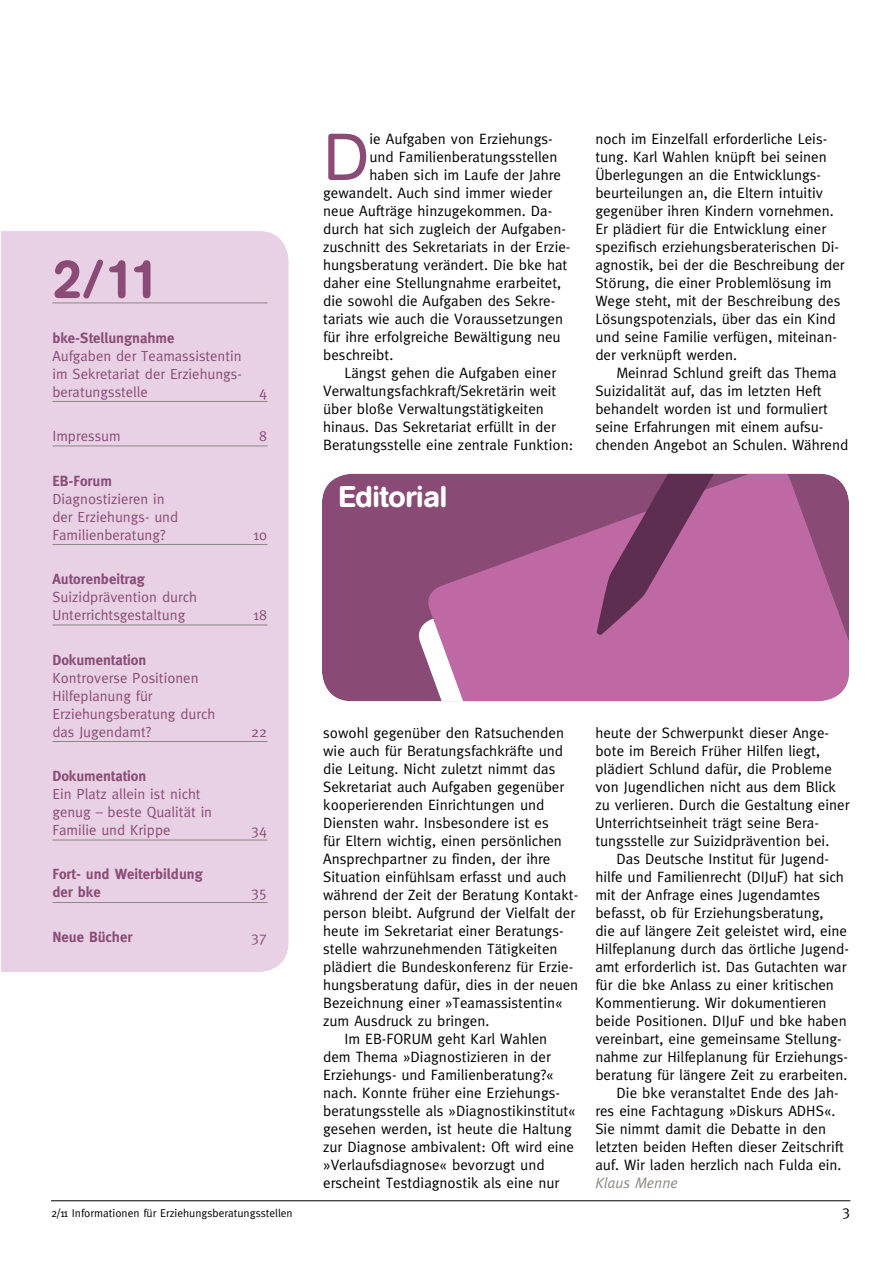
<style>
.page{position:relative;width:893px;height:1263px;background:#fff}
.page>*{position:absolute;margin:0;border:0;box-sizing:border-box;transform-origin:0 0}
.t1{font:65.55px "AG Book Rounded";color:#8a4b77}
.t2{font:500 54px "AG Book Rounded";color:#8a4b77}
.t3{font:500 29.7px "AG Book Rounded";letter-spacing:-.01em;color:#fff}
.t4{font:15px/18px "Meta";color:#000}
.t5{font:italic 15px "Meta";color:#8b8684}
.t6{font:14.7px/18px "Meta";color:#8a4b77}
.t7{font:700 14.7px/18px "Meta";color:#8a4b77}
.t8{font:11.4px "Meta";color:#000}
</style>
<div class="page">
<hr style="left:51px;top:1200px;width:799px;height:1px;background:#000">
<div style="left:1px;top:231px;width:288px;height:741px;background:#e8d1e4"></div>
<hr style="left:52px;top:303px;width:216px;height:1px;background:#8b8684">
<hr style="left:52px;top:401px;width:216px;height:1px;background:#8b8684">
<hr style="left:52px;top:446px;width:216px;height:1px;background:#8b8684">
<hr style="left:52px;top:544px;width:216px;height:1px;background:#8b8684">
<hr style="left:52px;top:625px;width:216px;height:1px;background:#8b8684">
<hr style="left:52px;top:741px;width:216px;height:1px;background:#8b8684">
<hr style="left:52px;top:840px;width:216px;height:1px;background:#8b8684">
<hr style="left:52px;top:902px;width:216px;height:1px;background:#8b8684">
<svg style="left:322px;top:474px;width:527px;height:227px;background:#a55c8e"></svg>
<h2 class="t2" style="left:52px;top:248px;width:109px">2/11</h2>
<p class="t7" style="left:52px;top:328px;width:124px">bke-Stellungnahme</p>
<p class="t6" style="left:52px;top:346px;width:191px;text-align:justify">Aufgaben der Teamassistentin im Sekretariat der Erziehungs&shy;beratungsstelle</p>
<p class="t6" style="left:259px;top:382px;width:9px">4</p>
<p class="t6" style="left:52px;top:427px;width:70px">Impressum</p>
<p class="t6" style="left:259px;top:427px;width:9px">8</p>
<p class="t7" style="left:52px;top:471px;width:61px">EB-Forum</p>
<p class="t6" style="left:52px;top:489px;width:127px">Diagnostizieren in der Erziehungs- und<br>Familienberatung?</p>
<p class="t6" style="left:253px;top:525px;width:15px">10</p>
<p class="t7" style="left:52px;top:570px;width:94px">Autorenbeitrag</p>
<p class="t6" style="left:52px;top:588px;width:146px">Suizidprävention durch<br>Unterrichtsgestaltung</p>
<p class="t7" style="left:52px;top:650px;width:95px">Dokumentation</p>
<p class="t6" style="left:52px;top:668px;width:164px">Kontroverse Positionen<br>Hilfeplanung für<br>Erziehungsberatung durch das Jugendamt?</p>
<p class="t7" style="left:52px;top:767px;width:95px">Dokumentation</p>
<p class="t6" style="left:52px;top:785px;width:161px">Ein Platz allein ist nicht genug – beste Qualität in<br>Familie und Krippe</p>
<p class="t7" style="left:52px;top:865px;width:152px">Fort- und Weiterbildung der bke</p>
<p class="t6" style="left:253px;top:606px;width:15px">18</p>
<p class="t6" style="left:251px;top:722px;width:17px">22</p>
<p class="t6" style="left:251px;top:821px;width:17px">34</p>
<p class="t6" style="left:251px;top:883px;width:17px">35</p>
<p class="t7" style="left:52px;top:928px;width:81px">Neue Bücher</p>
<p class="t6" style="left:251px;top:928px;width:17px">37</p>
<h1 class="t1" style="left:323px;top:120px;width:48px">D</h1>
<p class="t4" style="left:370px;top:130px;width:185px">ie Aufgaben von Erziehungs-</p>
<p class="t4" style="left:370px;top:148px;width:189px">und Familienberatungsstellen</p>
<p class="t4" style="left:370px;top:166px;width:193px">haben sich im Laufe der Jahre</p>
<p class="t4" style="left:323px;top:184px;width:231px">gewandelt. Auch sind immer wieder</p>
<p class="t4" style="left:323px;top:202px;width:231px">neue Aufträge hinzugekommen. Da-</p>
<p class="t4" style="left:323px;top:220px;width:244px">durch hat sich zugleich der Aufgaben-</p>
<p class="t4" style="left:323px;top:238px;width:249px">zuschnitt des Sekretariats in der Erzie-</p>
<p class="t4" style="left:323px;top:256px;width:246px">hungsberatung verändert. Die bke hat</p>
<p class="t4" style="left:323px;top:274px;width:240px">daher eine Stellungnahme erarbeitet,</p>
<p class="t4" style="left:323px;top:292px;width:234px">die sowohl die Aufgaben des Sekre-</p>
<p class="t4" style="left:323px;top:310px;width:241px">tariats wie auch die Voraussetzungen</p>
<p class="t4" style="left:323px;top:328px;width:239px">für ihre erfolgreiche Bewältigung neu</p>
<p class="t4" style="left:323px;top:346px;width:72px">beschreibt.</p>
<p class="t4" style="left:344px;top:364px;width:213px">Längst gehen die Aufgaben einer</p>
<p class="t4" style="left:323px;top:382px;width:235px">Verwaltungsfachkraft/Sekretärin weit</p>
<p class="t4" style="left:323px;top:400px;width:222px">über bloße Verwaltungstätigkeiten</p>
<p class="t4" style="left:323px;top:418px;width:234px">hinaus. Das Sekretariat erfüllt in der</p>
<p class="t4" style="left:323px;top:436px;width:252px">Beratungsstelle eine zentrale Funktion:</p>
<h3 class="t3" style="left:338px;top:480px;width:110px">Editorial</h3>
<p class="t4" style="left:595px;top:130px;width:251px">noch im Einzelfall erforderliche Leis&shy;tung. Karl Wahlen knüpft bei seinen Überlegungen an die Entwicklungs&shy;beurteilungen an, die Eltern intuitiv gegenüber ihren Kindern vornehmen.<br>Er plädiert für die Entwicklung einer spezifisch erziehungsberaterischen Di&shy;agnostik, bei der die Beschreibung der Störung, die einer Problemlösung im Wege steht, mit der Beschreibung des Lösungspotenzials, über das ein Kind und seine Familie verfügen, miteinan&shy;der verknüpft werden.</p>
<p class="t4" style="left:595px;top:364px;width:255px;text-indent:21px">Meinrad Schlund greift das Thema Suizidalität auf, das im letzten Heft behandelt worden ist und formuliert seine Erfahrungen mit einem aufsu&shy;chenden Angebot an Schulen. Während</p>
<p class="t4" style="left:323px;top:724px;width:242px">sowohl gegenüber den Ratsuchenden</p>
<p class="t4" style="left:323px;top:742px;width:241px">wie auch für Beratungsfachkräfte und</p>
<p class="t4" style="left:323px;top:760px;width:234px">die Leitung. Nicht zuletzt nimmt das</p>
<p class="t4" style="left:323px;top:778px;width:243px">Sekretariat auch Aufgaben gegenüber</p>
<p class="t4" style="left:323px;top:796px;width:223px">kooperierenden Einrichtungen und</p>
<p class="t4" style="left:323px;top:814px;width:227px">Diensten wahr. Insbesondere ist es</p>
<p class="t4" style="left:323px;top:832px;width:240px">für Eltern wichtig, einen persönlichen</p>
<p class="t4" style="left:323px;top:850px;width:229px">Ansprechpartner zu finden, der ihre</p>
<p class="t4" style="left:323px;top:868px;width:245px">Situation einfühlsam erfasst und auch</p>
<p class="t4" style="left:323px;top:886px;width:257px">während der Zeit der Beratung Kontakt-</p>
<p class="t4" style="left:323px;top:904px;width:254px">person bleibt. Aufgrund der Vielfalt der</p>
<p class="t4" style="left:323px;top:922px;width:242px">heute im Sekretariat einer Beratungs-</p>
<p class="t4" style="left:323px;top:940px;width:236px">stelle wahrzunehmenden Tätigkeiten</p>
<p class="t4" style="left:323px;top:958px;width:252px">plädiert die Bundeskonferenz für Erzie-</p>
<p class="t4" style="left:323px;top:976px;width:257px">hungsberatung dafür, dies in der neuen</p>
<p class="t4" style="left:323px;top:994px;width:241px">Bezeichnung einer »Teamassistentin«</p>
<p class="t4" style="left:323px;top:1012px;width:168px">zum Ausdruck zu bringen.</p>
<p class="t4" style="left:344px;top:1030px;width:204px">Im EB-FORUM geht Karl Wahlen</p>
<p class="t4" style="left:323px;top:1048px;width:229px">dem Thema »Diagnostizieren in der</p>
<p class="t4" style="left:323px;top:1066px;width:232px">Erziehungs- und Familienberatung?«</p>
<p class="t4" style="left:323px;top:1084px;width:238px">nach. Konnte früher eine Erziehungs-</p>
<p class="t4" style="left:323px;top:1102px;width:254px">beratungsstelle als »Diagnostikinstitut«</p>
<p class="t4" style="left:323px;top:1120px;width:250px">gesehen werden, ist heute die Haltung</p>
<p class="t4" style="left:323px;top:1138px;width:252px">zur Diagnose ambivalent: Oft wird eine</p>
<p class="t4" style="left:323px;top:1156px;width:223px">»Verlaufsdiagnose« bevorzugt und</p>
<p class="t4" style="left:323px;top:1174px;width:238px">erscheint Testdiagnostik als eine nur</p>
<p class="t4" style="left:595px;top:724px;width:256px">heute der Schwerpunkt dieser Ange&shy;bote im Bereich Früher Hilfen liegt, plädiert Schlund dafür, die Probleme von Jugendlichen nicht aus dem Blick zu verlieren. Durch die Gestaltung einer Unterrichtseinheit trägt seine Bera&shy;tungsstelle zur Suizidprävention bei.</p>
<p class="t4" style="left:617px;top:850px;width:212px">Das Deutsche Institut für Jugend-</p>
<p class="t4" style="left:595px;top:868px;width:250px">hilfe und Familienrecht (DIJuF) hat sich</p>
<p class="t4" style="left:595px;top:886px;width:226px">mit der Anfrage eines Jugendamtes</p>
<p class="t4" style="left:595px;top:904px;width:230px">befasst, ob für Erziehungsberatung,</p>
<p class="t4" style="left:595px;top:922px;width:253px">die auf längere Zeit geleistet wird, eine</p>
<p class="t4" style="left:595px;top:940px;width:255px">Hilfeplanung durch das örtliche Jugend-</p>
<p class="t4" style="left:595px;top:958px;width:253px">amt erforderlich ist. Das Gutachten war</p>
<p class="t4" style="left:595px;top:976px;width:240px">für die bke Anlass zu einer kritischen</p>
<p class="t4" style="left:595px;top:994px;width:233px">Kommentierung. Wir dokumentieren</p>
<p class="t4" style="left:595px;top:1012px;width:253px">beide Positionen. DIJuF und bke haben</p>
<p class="t4" style="left:595px;top:1030px;width:248px">vereinbart, eine gemeinsame Stellung-</p>
<p class="t4" style="left:595px;top:1048px;width:254px">nahme zur Hilfeplanung für Erziehungs-</p>
<p class="t4" style="left:595px;top:1066px;width:254px">beratung für längere Zeit zu erarbeiten.</p>
<p class="t4" style="left:617px;top:1084px;width:224px">Die bke veranstaltet Ende des Jah-</p>
<p class="t4" style="left:595px;top:1102px;width:242px">res eine Fachtagung »Diskurs ADHS«.</p>
<p class="t4" style="left:595px;top:1120px;width:232px">Sie nimmt damit die Debatte in den</p>
<p class="t4" style="left:595px;top:1138px;width:250px">letzten beiden Heften dieser Zeitschrift</p>
<p class="t4" style="left:595px;top:1156px;width:248px">auf. Wir laden herzlich nach Fulda ein.</p>
<p class="t5" style="left:595px;top:1174px;width:84px">Klaus Menne</p>
<p class="t8" style="left:51px;top:1206px;width:243px">2/11 Informationen für Erziehungsberatungsstellen</p>
<p class="t4" style="left:842px;top:1202px;width:10px">3</p>
</div>
